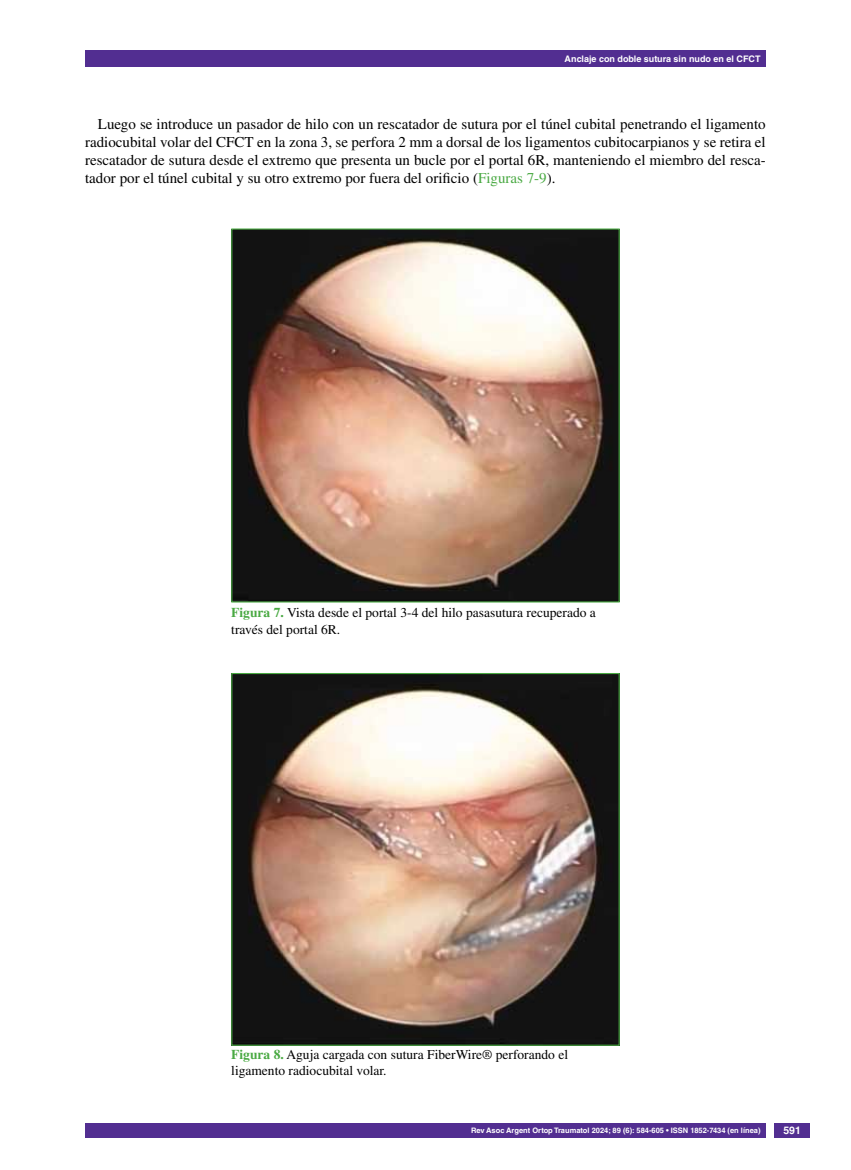
<style>
.page{position:relative;width:851px;height:1170px;background:#fff}
.page>*{position:absolute;margin:0;border:0;box-sizing:border-box;transform-origin:0 0}
.t1{font:15px/18px "Times LT Std";color:#000;text-align:justify}
.t2{font:13.5px/16.2px "Times LT Std";color:#000}
.t3{font:700 10.5px "Helvetica LT Std";color:#fff}
.t4{font:700 9px "Helvetica LT Std";color:#fff}
.t5{font:700 7.5px "Helvetica LT Std";color:#fff}
.s1{color:#49a942}
.s2{font-weight:700;color:#49a942}
</style>
<div class="page">
<div style="left:85px;top:50px;width:680px;height:17px;background:#522e91"></div>
<div style="left:85px;top:1123px;width:680px;height:14px;background:#522e91"></div>
<div style="left:774px;top:1123px;width:35px;height:14px;background:#522e91"></div>
<img style="left:233px;top:230px;width:384px;height:370px">
<div style="left:231px;top:228px;width:388px;height:374px;border:1px solid #49a942"></div>
<img style="left:233px;top:675px;width:384px;height:368px">
<div style="left:231px;top:673px;width:388px;height:372px;border:1px solid #49a942"></div>
<p class="t4" style="left:564px;top:53px;width:197px">Anclaje con doble sutura sin nudo en el CFCT</p>
<p class="t1" style="left:85px;top:115px;width:682px;text-indent:13px">Luego se introduce un pasador de hilo con un rescatador de sutura por el túnel cubital penetrando el ligamento radiocubital volar del CFCT en la zona 3, se perfora 2 mm a dorsal de los ligamentos cubitocarpianos y se retira el rescatador de sutura desde el extremo que presenta un bucle por el portal 6R, manteniendo el miembro del resca&shy;tador por el túnel cubital y su otro extremo por fuera del orificio (<span class="s1">Figuras 7-9</span>).</p>
<p class="t2" style="left:231px;top:604px;width:366px"><span class="s2">Figura 7.</span> Vista desde el portal 3-4 del hilo pasasutura recuperado a través del portal 6R.</p>
<p class="t2" style="left:231px;top:1046px;width:338px"><span class="s2">Figura 8.</span> Aguja cargada con sutura FiberWire® perforando el ligamento radiocubital volar.</p>
<p class="t5" style="left:471px;top:1125px;width:291px">Rev Asoc Argent Ortop Traumatol 2024; 89 (6): 584-605 • ISSN 1852-7434 (en línea)</p>
<p class="t3" style="left:783px;top:1124px;width:19px">591</p>
</div>
